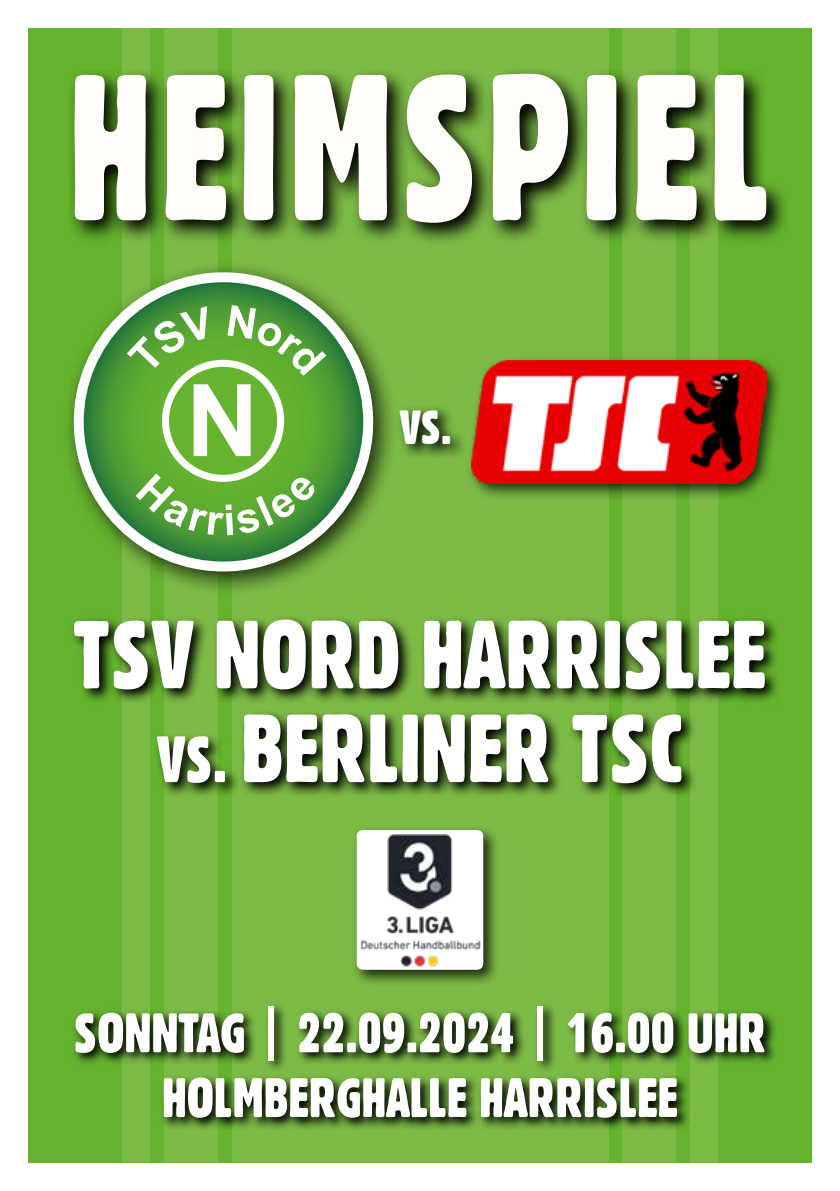
<style>
.page{position:relative;width:840px;height:1191px;background:#fff}
.page>*{position:absolute;margin:0;border:0;box-sizing:border-box;transform-origin:0 0}
.t1{font:93.8px/93.8px "Gothic 821 Condensed BT";color:#fff;text-align:center}
.t2{font:54px/64.8px "Gothic 821 Condensed BT";color:#fff;text-align:center}
.t3{font:46.8px "Gothic 821 Condensed BT";color:#fff}
.s1{font-size:63.4px}
</style>
<div class="page">
<div style="left:28px;top:28px;width:783px;height:1134px;background:#65b32e"></div>
<div style="left:122px;top:28px;width:27px;height:1134px;background:#7cba46"></div>
<div style="left:164px;top:28px;width:53px;height:1134px;background:#7cba46"></div>
<div style="left:232px;top:28px;width:375px;height:1134px;background:#7cba46"></div>
<div style="left:690px;top:28px;width:27px;height:1134px;background:#7cba46"></div>
<div style="left:622px;top:28px;width:53px;height:1134px;background:#7cba46"></div>
<svg style="left:71px;top:66px;width:714px;height:180px"></svg>
<svg style="left:74px;top:74px;width:691px;height:149px;background:#b6c5a5"></svg>
<svg style="left:73px;top:615px;width:704px;height:183px"></svg>
<svg style="left:74px;top:1002px;width:701px;height:129px"></svg>
<div style="left:465px;top:355px;width:318px;height:146px;background:#000;opacity:.75"></div>
<img style="left:471px;top:360px;width:294px;height:123px">
<svg style="left:399px;top:404px;width:68px;height:57px"></svg>
<div style="left:351px;top:824px;width:148px;height:162px;background:#000;opacity:.75"></div>
<img style="left:356px;top:830px;width:127px;height:139px">
<div style="left:62px;top:260px;width:336px;height:337px;background:#000;opacity:.75"></div>
<svg style="left:74px;top:272px;width:299px;height:299px"></svg>
<p class="t3" style="left:399px;top:398px;width:53px">VS.</p>
<h1 class="t1" style="left:74px;top:607px;width:693px">TSV NORD HARRISLEE<br><span class="s1">VS.</span> BERLINER TSC</h1>
<p class="t2" style="left:74px;top:1000px;width:693px">SONNTAG | 22.09.2024 | 16.00 UHR<br>HOLMBERGHALLE HARRISLEE</p>
</div>
